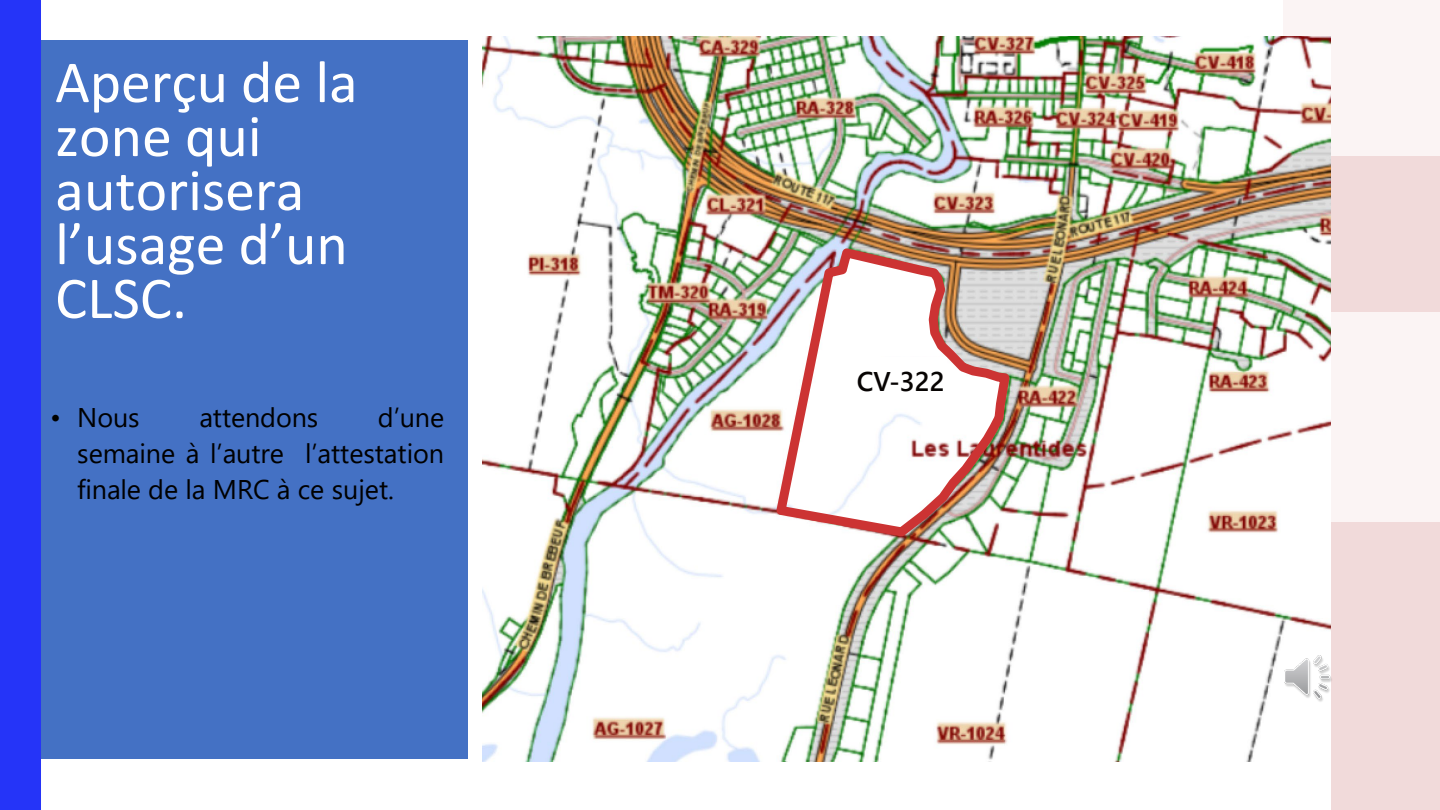
<style>
.page{position:relative;width:1440px;height:810px;background:#fff}
.page>*{position:absolute;margin:0;border:0;box-sizing:border-box;transform-origin:0 0}
.t1{font:60px/54px "Calibri";color:#fff}
.t2{font:27px/35.8px "Yu Gothic UI";letter-spacing:-.005em;color:#000;text-align:justify}
.t3{font:700 27px "Yu Gothic UI";color:#070403}
</style>
<div class="page">
<div style="left:0;top:40px;width:469px;height:719px;background:#4471c4"></div>
<div style="left:1284px;top:0;width:156px;height:156px;background:#fbf4f4"></div>
<div style="left:1331px;top:522px;width:109px;height:287px;background:#f1dada"></div>
<div style="left:1331px;top:311px;width:109px;height:211px;background:#fbf4f4"></div>
<div style="left:1331px;top:156px;width:109px;height:155px;background:#f1dada"></div>
<div style="left:468px;top:36px;width:863px;height:774px;background:#fff"></div>
<img style="left:483px;top:36px;width:847px;height:725px">
<img style="left:770px;top:242px;width:245px;height:299px">
<div style="left:876px;top:357px;width:70px;height:23px;background:#fff"></div>
<div style="left:855px;top:363px;width:92px;height:36px;background:#fff"></div>
<div style="left:0;top:0;width:41px;height:810px;background:#2534f8"></div>
<img style="left:1285px;top:655px;width:47px;height:48px">
<h2 class="t1" style="left:55px;top:54px;width:304px">Aperçu de la zone qui autorisera l’usage d’un<br>CLSC.</h2>
<p class="t2" style="left:50px;top:396px;width:91px">• Nous</p>
<p class="t2" style="left:199px;top:396px;width:120px">attendons</p>
<p class="t2" style="left:77px;top:396px;width:368px;text-indent:301px">d’une semaine à l’autre l’attestation finale de la MRC à ce sujet.</p>
<p class="t3" style="left:857px;top:366px;width:90px">CV-322</p>
</div>
